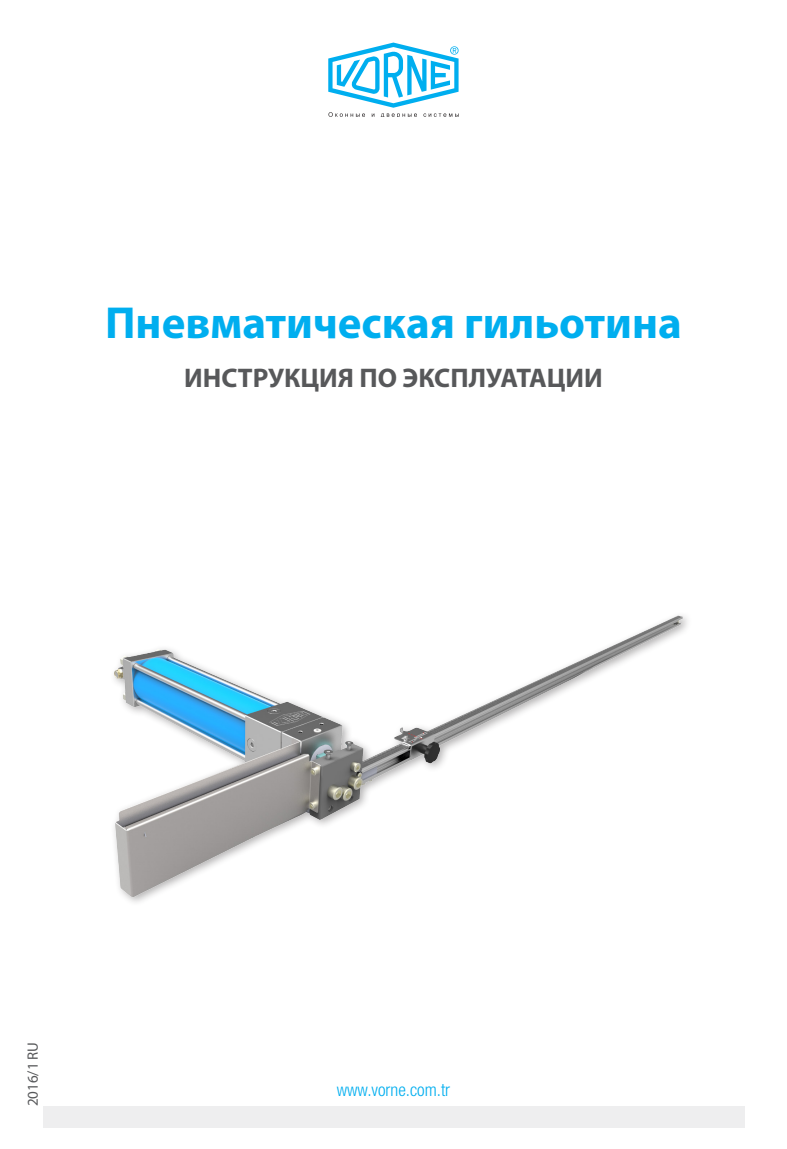
<style>
.page{position:relative;width:787px;height:1149px;background:#fff}
.page>*{position:absolute;margin:0;border:0;box-sizing:border-box;transform-origin:0 0}
.t1{font:700 45px "Myriad Pro";color:#00aeef}
.t2{font:700 27px "Myriad Pro";color:#57585a}
.t3{font:300 condensed 17.55px "Helvetica Neue LT Pro";color:#00aeef}
.t4{font:15px "Myriad Pro";color:#57585a}
</style>
<div class="page">
<div style="left:43px;top:1106px;width:701px;height:21px;background:#eeeeef"></div>
<svg style="left:328px;top:43px;width:131px;height:74px"></svg>
<img style="left:114px;top:615px;width:574px;height:288px">
<p class="t1" style="left:105px;top:293px;width:578px">Пневматическая гильотина</p>
<p class="t2" style="left:184px;top:360px;width:420px">ИНСТРУКЦИЯ ПО ЭКСПЛУАТАЦИИ</p>
<p class="t4" style="left:24px;top:1106px;width:66px;rotate:-90deg">2016/1 RU</p>
<p class="t3" style="left:337px;top:1078px;width:115px">www.vorne.com.tr</p>
</div>
